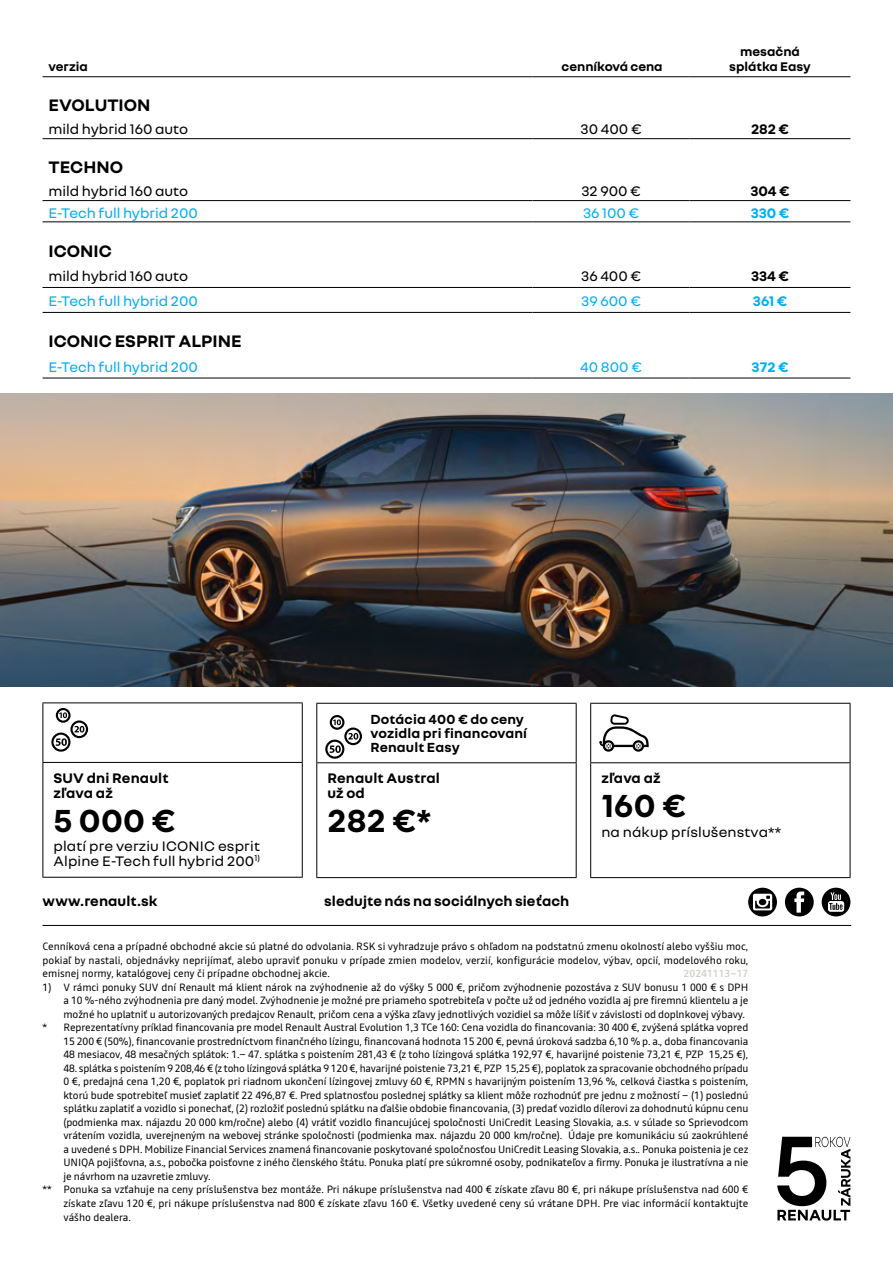
<style>
.page{position:relative;width:893px;height:1263px;background:#fff}
.page>*{position:absolute;margin:0;border:0;box-sizing:border-box;transform-origin:0 0}
.t1{font:700 34.5px "Nouvel R";letter-spacing:.01em;color:#000}
.t2{font:700 18px "Nouvel R";color:#000}
.t3{font:15px/15px "Nouvel R";color:#000}
.t4{font:700 15px/15px "Nouvel R";letter-spacing:.005em;color:#000}
.t5{font:15px "Nouvel R";color:#00aeef}
.t6{font:700 15px "Nouvel R";color:#00aeef}
.t7{font:700 14.25px/14.2px "Nouvel R";letter-spacing:.01em;color:#000}
.t8{font:700 13.5px/15px "Nouvel R";color:#000;text-align:center}
.t9{font:10.5px/13.5px "Read";letter-spacing:-.01em;color:#000;text-align:justify}
.t10{font:500 10.5px "Read";color:#d2d2ca}
</style>
<div class="page">
<hr style="left:43px;top:138px;width:490px;height:1px;background:#000">
<hr style="left:533px;top:138px;width:157px;height:1px;background:#000">
<hr style="left:690px;top:138px;width:160px;height:1px;background:#000">
<hr style="left:43px;top:200px;width:490px;height:1px;background:#000">
<hr style="left:533px;top:200px;width:157px;height:1px;background:#000">
<hr style="left:690px;top:200px;width:160px;height:1px;background:#000">
<hr style="left:43px;top:221px;width:490px;height:1px;background:#000">
<hr style="left:533px;top:221px;width:157px;height:1px;background:#000">
<hr style="left:690px;top:221px;width:160px;height:1px;background:#000">
<hr style="left:43px;top:287px;width:490px;height:1px;background:#000">
<hr style="left:533px;top:287px;width:157px;height:1px;background:#000">
<hr style="left:690px;top:287px;width:160px;height:1px;background:#000">
<hr style="left:43px;top:312px;width:490px;height:1px;background:#000">
<hr style="left:533px;top:312px;width:157px;height:1px;background:#000">
<hr style="left:690px;top:312px;width:160px;height:1px;background:#000">
<hr style="left:43px;top:378px;width:490px;height:1px;background:#000">
<hr style="left:533px;top:378px;width:157px;height:1px;background:#000">
<hr style="left:690px;top:378px;width:160px;height:1px;background:#000">
<hr style="left:43px;top:76px;width:490px;height:1px;background:#000">
<hr style="left:533px;top:76px;width:157px;height:1px;background:#000">
<hr style="left:690px;top:76px;width:160px;height:1px;background:#000">
<hr style="left:43px;top:925px;width:808px;height:1px;background:#000">
<div style="left:822px;top:888px;width:28px;height:28px;background:#000;border-radius:50%"></div>
<svg style="left:828px;top:892px;width:16px;height:20px"></svg>
<div style="left:785px;top:888px;width:29px;height:28px;background:#000;border-radius:50%"></div>
<svg style="left:794px;top:891px;width:10px;height:21px"></svg>
<hr style="left:43px;top:702px;width:260px;height:1px;background:#000">
<hr style="left:43px;top:703px;width:1px;height:59px;background:#000">
<hr style="left:302px;top:703px;width:1px;height:59px;background:#000">
<hr style="left:43px;top:762px;width:260px;height:1px;background:#000">
<hr style="left:43px;top:763px;width:1px;height:114px;background:#000">
<hr style="left:302px;top:763px;width:1px;height:114px;background:#000">
<hr style="left:43px;top:877px;width:260px;height:1px;background:#000">
<svg style="left:51px;top:708px;width:37px;height:44px"></svg>
<hr style="left:590px;top:703px;width:260px;height:1px;background:#000">
<hr style="left:590px;top:704px;width:1px;height:58px;background:#000">
<hr style="left:850px;top:704px;width:1px;height:58px;background:#000">
<hr style="left:590px;top:762px;width:260px;height:1px;background:#000">
<hr style="left:590px;top:763px;width:1px;height:114px;background:#000">
<hr style="left:850px;top:763px;width:1px;height:114px;background:#000">
<hr style="left:590px;top:877px;width:260px;height:1px;background:#000">
<svg style="left:591px;top:703px;width:259px;height:174px"></svg>
<svg style="left:748px;top:888px;width:29px;height:28px"></svg>
<svg style="left:753px;top:894px;width:19px;height:16px"></svg>
<svg style="left:777px;top:1137px;width:74px;height:83px"></svg>
<hr style="left:316px;top:703px;width:261px;height:1px;background:#000">
<hr style="left:316px;top:704px;width:1px;height:58px;background:#000">
<hr style="left:576px;top:704px;width:1px;height:58px;background:#000">
<hr style="left:316px;top:762px;width:261px;height:1px;background:#000">
<hr style="left:316px;top:763px;width:1px;height:114px;background:#000">
<hr style="left:576px;top:763px;width:1px;height:114px;background:#000">
<hr style="left:316px;top:877px;width:261px;height:1px;background:#000">
<svg style="left:325px;top:715px;width:37px;height:44px"></svg>
<img style="left:0;top:393px;width:893px;height:294px">
<p class="t8" style="left:49px;top:58px;width:41px">verzia</p>
<p class="t8" style="left:562px;top:58px;width:103px">cenníková cena</p>
<p class="t8" style="left:729px;top:43px;width:83px">mesačná splátka Easy</p>
<h2 class="t2" style="left:49px;top:94px;width:49px">EVOLUT</h2>
<h2 class="t2" style="left:119px;top:94px;width:31px">ION</h2>
<h3 class="t3" style="left:49px;top:121px;width:141px">mild hybrid 160 auto</h3>
<h3 class="t3" style="left:581px;top:121px;width:62px">30 400 €</h3>
<h3 class="t4" style="left:751px;top:121px;width:39px">282 €</h3>
<h2 class="t2" style="left:49px;top:156px;width:76px">TECHNO</h2>
<h3 class="t3" style="left:49px;top:183px;width:141px">mild hybrid 160 auto</h3>
<h3 class="t3" style="left:581px;top:183px;width:61px">32 900 €</h3>
<h3 class="t4" style="left:750px;top:183px;width:41px">304 €</h3>
<h3 class="t5" style="left:49px;top:203px;width:151px">E-Tech full hybrid 200</h3>
<h3 class="t5" style="left:583px;top:203px;width:58px">36 100 €</h3>
<h3 class="t6" style="left:751px;top:203px;width:40px">330 €</h3>
<h2 class="t2" style="left:49px;top:239px;width:65px">ICONIC</h2>
<h3 class="t3" style="left:49px;top:268px;width:141px">mild hybrid 160 auto</h3>
<h3 class="t3" style="left:581px;top:268px;width:61px">36 400 €</h3>
<h3 class="t4" style="left:751px;top:268px;width:39px">334 €</h3>
<h3 class="t5" style="left:49px;top:292px;width:151px">E-Tech full hybrid 200</h3>
<h3 class="t5" style="left:581px;top:292px;width:61px">39 600 €</h3>
<h3 class="t6" style="left:753px;top:291px;width:36px">361 €</h3>
<h2 class="t2" style="left:49px;top:329px;width:182px">ICONIC ESPRIT ALPINE</h2>
<h3 class="t5" style="left:49px;top:357px;width:151px">E-Tech full hybrid 200</h3>
<h3 class="t5" style="left:580px;top:357px;width:63px">40 800 €</h3>
<h3 class="t6" style="left:752px;top:357px;width:38px">372 €</h3>
<h3 class="t4" style="left:54px;top:770px;width:117px">SUV dni Renault zľava až</h3>
<h1 class="t1" style="left:54px;top:798px;width:123px">5 000 €</h1>
<h3 class="t3" style="left:54px;top:838px;width:208px">platí pre verziu ICONIC esprit<br>Alpine E-Tech full hybrid 200<sup>1)</sup></h3>
<h3 class="t7" style="left:370px;top:711px;width:158px">Dotácia 400 € do ceny vozidla pri financovaní<br>Renault Easy</h3>
<h3 class="t4" style="left:327px;top:770px;width:114px">Renault Austral už od</h3>
<h1 class="t1" style="left:327px;top:798px;width:105px">282 €*</h1>
<h3 class="t4" style="left:601px;top:770px;width:61px">zľava až</h3>
<h1 class="t1" style="left:601px;top:784px;width:86px">160 €</h1>
<h3 class="t3" style="left:601px;top:823px;width:181px">na nákup príslušenstva**</h3>
<h3 class="t4" style="left:324px;top:893px;width:247px">sledujte nás na sociálnych sieťach</h3>
<p class="t9" style="left:43px;top:940px;width:707px">Cenníková cena a prípadné obchodné akcie sú platné do odvolania. RSK si vyhradzuje právo s ohľadom na podstatnú zmenu okolností alebo vyššiu moc, pokiaľ by nastali, objednávky neprijímať, alebo upraviť ponuku v prípade zmien modelov, verzií, konfigurácie modelov, výbav, opcií, modelového roku, emisnej normy, katalógovej ceny či prípadne obchodnej akcie.</p>
<h3 class="t4" style="left:43px;top:893px;width:117px">www.renault.sk</h3>
<p class="t10" style="left:684px;top:966px;width:66px">20241113–17</p>
<p class="t9" style="left:43px;top:980px;width:707px">1) V rámci ponuky SUV dní Renault má klient nárok na zvýhodnenie až do výšky 5 000 €, pričom zvýhodnenie pozostáva z SUV bonusu 1 000 € s DPH</p>
<p class="t9" style="left:64px;top:994px;width:686px">a 10 %-ného zvýhodnenia pre daný model. Zvýhodnenie je možné pre priameho spotrebiteľa v počte už od jedného vozidla aj pre firemnú klientelu a je</p>
<p class="t9" style="left:64px;top:1007px;width:683px">možné ho uplatniť u autorizovaných predajcov Renault, pričom cena a výška zľavy jednotlivých vozidiel sa môže líšiť v závislosti od doplnkovej výbavy.</p>
<p class="t9" style="left:43px;top:1021px;width:707px">* Reprezentatívny príklad financovania pre model Renault Austral Evolution 1,3 TCe 160: Cena vozidla do financovania: 30 400 €, zvýšená splátka vopred</p>
<p class="t9" style="left:64px;top:1034px;width:686px">15 200 € (50%), financovanie prostredníctvom finančného lízingu, financovaná hodnota 15 200 €, pevná úroková sadzba 6,10 % p. a., doba financovania</p>
<p class="t9" style="left:64px;top:1048px;width:686px">48 mesiacov, 48 mesačných splátok: 1.– 47. splátka s poistením 281,43 € (z toho lízingová splátka 192,97 €, havarijné poistenie 73,21 €, PZP 15,25 €),</p>
<p class="t9" style="left:64px;top:1061px;width:686px">48. splátka s poistením 9 208,46 € (z toho lízingová splátka 9 120 €, havarijné poistenie 73,21 €, PZP 15,25 €), poplatok za spracovanie obchodného prípadu</p>
<p class="t9" style="left:64px;top:1075px;width:686px">0 €, predajná cena 1,20 €, poplatok pri riadnom ukončení lízingovej zmluvy 60 €, RPMN s havarijným poistením 13,96 %, celková čiastka s poistením,</p>
<p class="t9" style="left:64px;top:1088px;width:686px">ktorú bude spotrebiteľ musieť zaplatiť 22 496,87 €. Pred splatnosťou poslednej splátky sa klient môže rozhodnúť pre jednu z možností – (1) poslednú</p>
<p class="t9" style="left:64px;top:1102px;width:686px">splátku zaplatiť a vozidlo si ponechať, (2) rozložiť poslednú splátku na ďalšie obdobie financovania, (3) predať vozidlo dílerovi za dohodnutú kúpnu cenu</p>
<p class="t9" style="left:64px;top:1115px;width:686px">(podmienka max. nájazdu 20 000 km/ročne) alebo (4) vrátiť vozidlo financujúcej spoločnosti UniCredit Leasing Slovakia, a.s. v súlade so Sprievodcom</p>
<p class="t9" style="left:64px;top:1129px;width:686px">vrátením vozidla, uverejneným na webovej stránke spoločnosti (podmienka max. nájazdu 20 000 km/ročne). Údaje pre komunikáciu sú zaokrúhlené</p>
<p class="t9" style="left:64px;top:1142px;width:686px">a uvedené s DPH. Mobilize Financial Services znamená financovanie poskytované spoločnosťou UniCredit Leasing Slovakia, a.s.. Ponuka poistenia je cez</p>
<p class="t9" style="left:64px;top:1156px;width:686px">UNIQA pojišťovna, a.s., pobočka poisťovne z iného členského štátu. Ponuka platí pre súkromné osoby, podnikateľov a firmy. Ponuka je ilustratívna a nie</p>
<p class="t9" style="left:64px;top:1169px;width:149px">je návrhom na uzavretie zmluvy.</p>
<p class="t9" style="left:43px;top:1183px;width:707px">** Ponuka sa vzťahuje na ceny príslušenstva bez montáže. Pri nákupe príslušenstva nad 400 € získate zľavu 80 €, pri nákupe príslušenstva nad 600 €</p>
<p class="t9" style="left:64px;top:1196px;width:686px">získate zľavu 120 €, pri nákupe príslušenstva nad 800 € získate zľavu 160 €. Všetky uvedené ceny sú vrátane DPH. Pre viac informácií kontaktujte</p>
<p class="t9" style="left:64px;top:1210px;width:69px">vášho dealera.</p>
</div>
